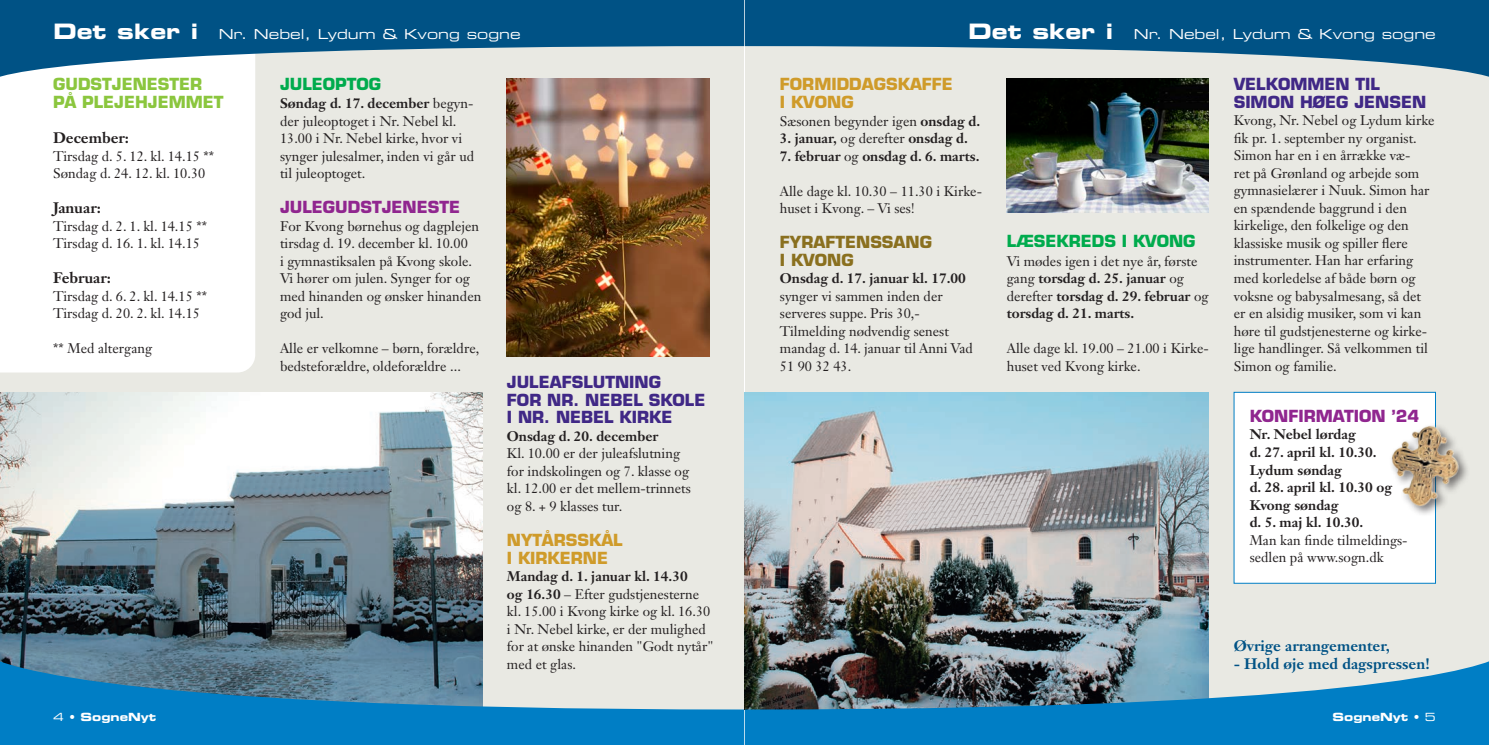
<style>
.page{position:relative;width:1489px;height:745px;background:#fff}
.page>*{position:absolute;margin:0;border:0;box-sizing:border-box;transform-origin:0 0}
.t1{font:700 16.25px/17.5px "Eurostile LT Std";color:#402886}
.t2{font:700 16.25px/17.5px "Eurostile LT Std";color:#cf9b2a}
.t3{font:700 16.25px "Eurostile LT Std";color:#90268f}
.t4{font:700 16.25px/17.5px "Eurostile LT Std";color:#8bc63e}
.t5{font:700 16.25px "Eurostile LT Std";color:#00ab4d}
.t6{font:700 16.25px/17.5px "Eurostile LT Std";color:#8a701f}
.t7{font:700 15px "Janson Text LT Std";color:#005285}
.t8{font:700 15px "Janson Text LT Std";color:#231f20}
.t9{font:13.75px/17.5px "Janson Text LT Std";color:#231f20}
.t10{font:700 13.75px/17.5px "Janson Text LT Std";color:#231f20}
.t11{font:13.75px "Eurostile LT Std Ex 2";color:#fff}
.t12{font:11.25px "Eurostile LT Std Bold Ex 2";color:#fff}
.s1{font-family:"Eurostile LT Std Bold Ex 2";font-size:21.25px}
.s2{font-weight:700}
.s3{font-weight:400}
.s4{font-family:"Eurostile LT Std Ex 2"}
</style>
<div class="page">
<div style="left:0;top:0;width:744px;height:744px;background:#e9e9e3"></div>
<div style="left:744px;top:0;width:744px;height:744px;background:#e9e9e3"></div>
<div style="left:0;top:81px;width:255px;height:291px;background:#fff"></div>
<div style="left:1233px;top:392px;width:202px;height:191px;background:#fff"></div>
<div style="left:1388px;top:422px;width:81px;height:95px;background:#231f20;opacity:.6"></div>
<img style="left:1388px;top:416px;width:80px;height:98px">
<img style="left:507px;top:81px;width:202px;height:275px">
<img style="left:0;top:392px;width:482px;height:264px">
<img style="left:1006px;top:81px;width:202px;height:132px">
<img style="left:744px;top:392px;width:464px;height:264px">
<svg style="left:0;top:0;width:744px;height:81px;fill:#005285"></svg>
<svg style="left:0;top:656px;width:744px;height:88px;fill:#007ec5"></svg>
<svg style="left:744px;top:0;width:744px;height:81px;fill:#005285"></svg>
<svg style="left:744px;top:656px;width:744px;height:88px;background:#3a7fa5"></svg>
<p class="t11" style="left:53px;top:25px;width:469px"><span class="s1">Det sker i</span> Nr. Nebel, Lydum &amp; Kvong sogne</p>
<p class="t11" style="left:968px;top:25px;width:469px"><span class="s1">Det sker i</span> Nr. Nebel, Lydum &amp; Kvong sogne</p>
<p class="t4" style="left:53px;top:75px;width:172px">GUDSTJENESTER<br>PÅ PLEJEHJEMMET</p>
<p class="t8" style="left:53px;top:128px;width:77px">December:</p>
<p class="t9" style="left:53px;top:147px;width:162px">Tirsdag d. 5. 12. kl. 14.15 **<br>Søndag d. 24. 12. kl. 10.30</p>
<p class="t8" style="left:53px;top:198px;width:49px">Januar:</p>
<p class="t9" style="left:53px;top:217px;width:155px">Tirsdag d. 2. 1. kl. 14.15 **<br>Tirsdag d. 16. 1. kl. 14.15</p>
<p class="t8" style="left:53px;top:268px;width:59px">Februar:</p>
<p class="t9" style="left:53px;top:287px;width:155px">Tirsdag d. 6. 2. kl. 14.15 **<br>Tirsdag d. 20. 2. kl. 14.15</p>
<p class="t9" style="left:53px;top:339px;width:101px">** Med altergang</p>
<p class="t5" style="left:280px;top:74px;width:103px">JULEOPTOG</p>
<p class="t9" style="left:280px;top:94px;width:195px"><span class="s2">Søndag d. 17. december</span> begyn&shy;der juleoptoget i Nr. Nebel kl.<br>13.00 i Nr. Nebel kirke, hvor vi synger julesalmer, inden vi går ud til juleoptoget.</p>
<p class="t3" style="left:280px;top:197px;width:181px">JULEGUDSTJENESTE</p>
<p class="t9" style="left:280px;top:217px;width:203px">For Kvong børnehus og dagplejen tirsdag d. 19. december kl. 10.00<br>i gymnastiksalen på Kvong skole.<br>Vi hører om julen. Synger for og med hinanden og ønsker hinanden god jul.</p>
<p class="t9" style="left:280px;top:339px;width:201px">Alle er velkomne – børn, forældre, bedsteforældre, oldeforældre ...</p>
<p class="t1" style="left:507px;top:373px;width:200px">JULEAFSLUTNING<br>FOR NR. NEBEL SKOLE<br>I NR. NEBEL KIRKE</p>
<p class="t10" style="left:507px;top:427px;width:153px">Onsdag d. 20. december</p>
<p class="t9" style="left:507px;top:444px;width:185px">Kl. 10.00 er der juleafslutning for indskolingen og 7. klasse og kl. 12.00 er det mellem-trinnets og 8. + 9 klasses tur.</p>
<p class="t2" style="left:507px;top:531px;width:117px">NYTÅRSSKÅL<br>I KIRKERNE</p>
<p class="t9" style="left:507px;top:567px;width:208px"><span class="s2">Mandag d. 1. januar kl. 14.30<br>og 16.30</span> – Efter gudstjenesterne kl. 15.00 i Kvong kirke og kl. 16.30 i Nr. Nebel kirke, er der mulighed for at ønske hinanden "Godt nytår" med et glas.</p>
<p class="t2" style="left:780px;top:75px;width:174px">FORMIDDAGSKAFFE<br>I KVONG</p>
<p class="t9" style="left:780px;top:112px;width:202px">Sæsonen begynder igen <span class="s2">onsdag d.</span></p>
<p class="t10" style="left:780px;top:129px;width:189px">3. januar, <span class="s3">og derefter</span> onsdag d.</p>
<p class="t10" style="left:780px;top:147px;width:201px">7. februar <span class="s3">og</span> onsdag d. 6. marts.</p>
<p class="t9" style="left:780px;top:182px;width:203px">Alle dage kl. 10.30 – 11.30 i Kirke&shy;huset i Kvong. – Vi ses!</p>
<p class="t6" style="left:780px;top:233px;width:153px">FYRAFTENSSANG<br>I KVONG</p>
<p class="t10" style="left:780px;top:269px;width:187px">Onsdag d. 17. januar kl. 17.00</p>
<p class="t9" style="left:780px;top:287px;width:194px">synger vi sammen inden der serveres suppe. Pris 30,-<br>Tilmelding nødvendig senest mandag d. 14. januar til Anni Vad<br>51 90 32 43.</p>
<p class="t5" style="left:1006px;top:231px;width:190px">LÆSEKREDS I KVONG</p>
<p class="t10" style="left:1006px;top:252px;width:203px"><span class="s3">Vi mødes igen i det nye år, første gang</span> torsdag d. 25. januar <span class="s3">og derefter</span> torsdag d. 29. februar <span class="s3">og </span>torsdag d. 21. marts.</p>
<p class="t9" style="left:1006px;top:339px;width:203px">Alle dage kl. 19.00 – 21.00 i Kirke&shy;huset ved Kvong kirke.</p>
<p class="t1" style="left:1233px;top:75px;width:194px">VELKOMMEN TIL<br>SIMON HØEG JENSEN</p>
<p class="t9" style="left:1233px;top:112px;width:202px">Kvong, Nr. Nebel og Lydum kirke fik pr. 1. september ny organist.<br>Simon har en i en årrække væ-<br>ret på Grønland og arbejde som gymnasielærer i Nuuk. Simon har en spændende baggrund i den kirkelige, den folkelige og den klassiske musik og spiller flere instrumenter. Han har erfaring med korledelse af både børn og voksne og babysalmesang, så det er en alsidig musiker, som vi kan høre til gudstjenesterne og kirke&shy;lige handlinger. Så velkommen til<br>Simon og familie.</p>
<p class="t3" style="left:1249px;top:405px;width:171px">KONFIRMATION ’24</p>
<p class="t10" style="left:1249px;top:425px;width:144px">Nr. Nebel lørdag<br>d. 27. april kl. 10.30.<br>Lydum søndag<br>d. 28. april kl. 10.30 og<br>Kvong søndag<br>d. 5. maj kl. 10.30.</p>
<p class="t9" style="left:1249px;top:530px;width:159px">Man kan finde tilmeldings&shy;sedlen på www.sogn.dk</p>
<p class="t7" style="left:1233px;top:635px;width:158px">Øvrige arrangementer,</p>
<p class="t7" style="left:1233px;top:653px;width:198px">- Hold øje med dagspressen!</p>
<p class="t12" style="left:53px;top:708px;width:105px"><span class="s4">4 •</span> SogneNyt</p>
<p class="t12" style="left:1332px;top:708px;width:105px">SogneNyt <span class="s4">• 5</span></p>
</div>
